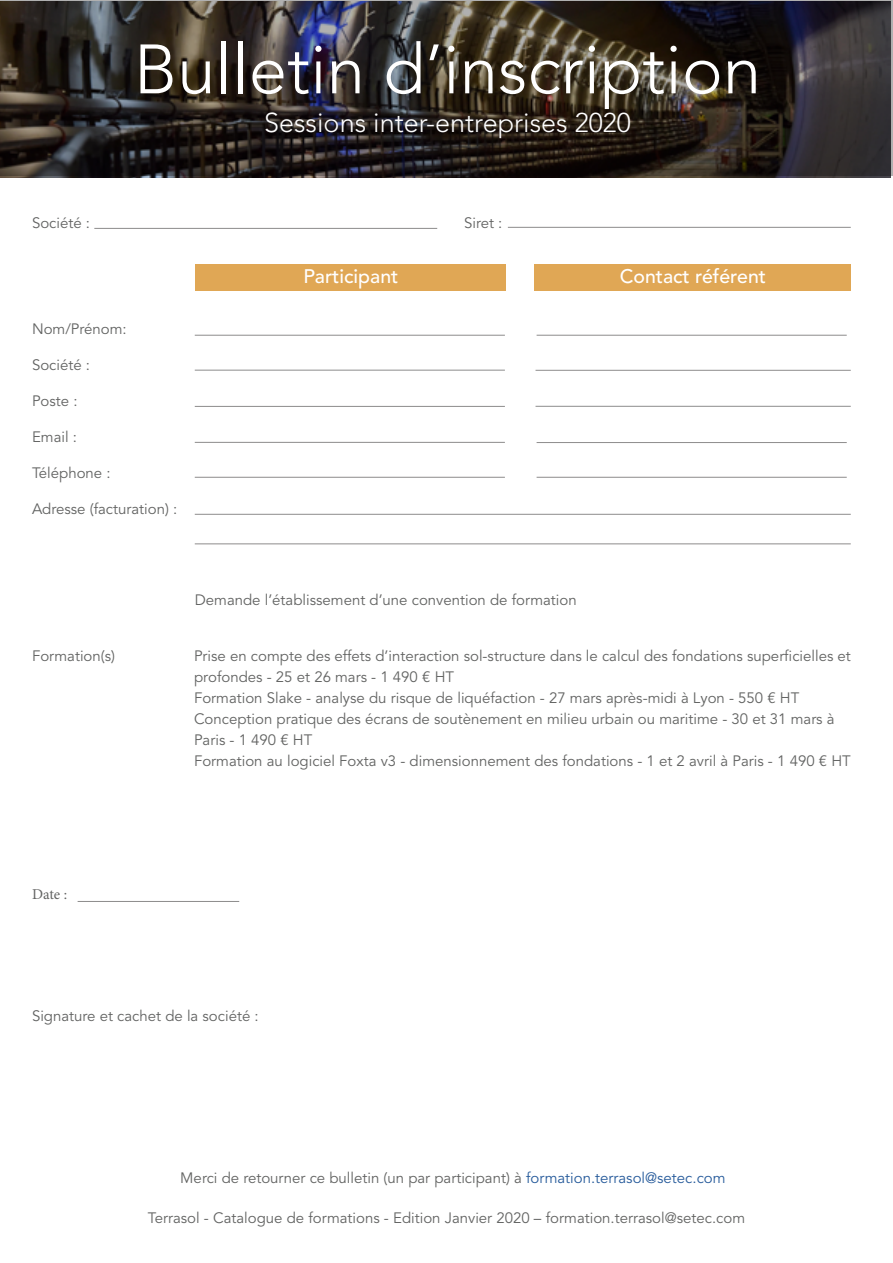
<style>
.page{position:relative;width:893px;height:1263px;background:#fff}
.page>*{position:absolute;margin:0;border:0;box-sizing:border-box;transform-origin:0 0}
.t1{font:300 69px "Avenir LT Std";color:#fff}
.t2{font:300 27px "Avenir LT Std";color:#fff}
.t3{font:500 19.5px "Avenir LT Std";color:#fff}
.t4{font:15px/21px "Avenir LT Std";color:#626362}
.t5{font:15px "Minion Pro";color:#626362}
.s1{color:#275b9b}
</style>
<div class="page">
<div style="left:196px;top:264px;width:310px;height:26px;background:#e0a755"></div>
<div style="left:535px;top:264px;width:316px;height:26px;background:#e0a755"></div>
<hr style="left:195px;top:335px;width:310px;height:1px;background:#8d8c8c">
<hr style="left:508px;top:227px;width:343px;height:1px;background:#8d8c8c">
<hr style="left:535px;top:370px;width:316px;height:1px;background:#8d8c8c">
<hr style="left:195px;top:370px;width:310px;height:1px;background:#8d8c8c">
<hr style="left:535px;top:406px;width:316px;height:1px;background:#8d8c8c">
<hr style="left:195px;top:406px;width:310px;height:1px;background:#8d8c8c">
<hr style="left:195px;top:442px;width:310px;height:1px;background:#8d8c8c">
<hr style="left:195px;top:477px;width:310px;height:1px;background:#8d8c8c">
<hr style="left:195px;top:514px;width:656px;height:1px;background:#8d8c8c">
<hr style="left:195px;top:544px;width:656px;height:1px;background:#8d8c8c">
<hr style="left:78px;top:901px;width:161px;height:1px;background:#8d8c8c">
<svg style="left:0;top:0;width:893px;height:175px;background:#302b27"></svg>
<hr style="left:537px;top:335px;width:310px;height:1px;background:#8d8c8c">
<hr style="left:537px;top:442px;width:310px;height:1px;background:#8d8c8c">
<hr style="left:537px;top:477px;width:310px;height:1px;background:#8d8c8c">
<hr style="left:94px;top:228px;width:343px;height:1px;background:#8d8c8c">
<h1 class="t1" style="left:134px;top:29px;width:629px">Bulletin d’inscription</h1>
<h2 class="t2" style="left:264px;top:107px;width:368px">Sessions inter-entreprises 2020</h2>
<p class="t4" style="left:32px;top:213px;width:60px">Société :</p>
<p class="t4" style="left:464px;top:213px;width:40px">Siret :</p>
<p class="t4" style="left:32px;top:318px;width:96px">Nom/Prénom:</p>
<p class="t4" style="left:32px;top:354px;width:60px">Société :</p>
<p class="t4" style="left:32px;top:390px;width:47px">Poste :</p>
<p class="t4" style="left:32px;top:426px;width:47px">Email :</p>
<p class="t4" style="left:32px;top:462px;width:80px">Téléphone :</p>
<p class="t4" style="left:32px;top:498px;width:147px">Adresse (facturation) :</p>
<h3 class="t3" style="left:303px;top:265px;width:96px">Participant</h3>
<h3 class="t3" style="left:620px;top:265px;width:148px">Contact référent</h3>
<p class="t4" style="left:195px;top:590px;width:383px">Demande l’établissement d’une convention de formation</p>
<p class="t4" style="left:32px;top:645px;width:85px">Formation(s)</p>
<p class="t4" style="left:194px;top:645px;width:658px">Prise en compte des effets d’interaction sol-structure dans le calcul des fondations superficielles et profondes - 25 et 26 mars - 1 490 € HT<br>Formation Slake - analyse du risque de liquéfaction - 27 mars après-midi à Lyon - 550 € HT Conception pratique des écrans de soutènement en milieu urbain ou maritime - 30 et 31 mars à Paris - 1 490 € HT<br>Formation au logiciel Foxta v3 - dimensionnement des fondations - 1 et 2 avril à Paris - 1 490 € HT</p>
<p class="t5" style="left:32px;top:884px;width:37px">Date :</p>
<p class="t4" style="left:32px;top:1005px;width:228px">Signature et cachet de la société :</p>
<p class="t4" style="left:180px;top:1167px;width:547px">Merci de retourner ce bulletin (un par participant) à <span class="s1">formation.terrasol@setec.com</span></p>
<p class="t4" style="left:148px;top:1208px;width:599px">Terrasol - Catalogue de formations - Edition Janvier 2020 – formation.terrasol@setec.com</p>
</div>
